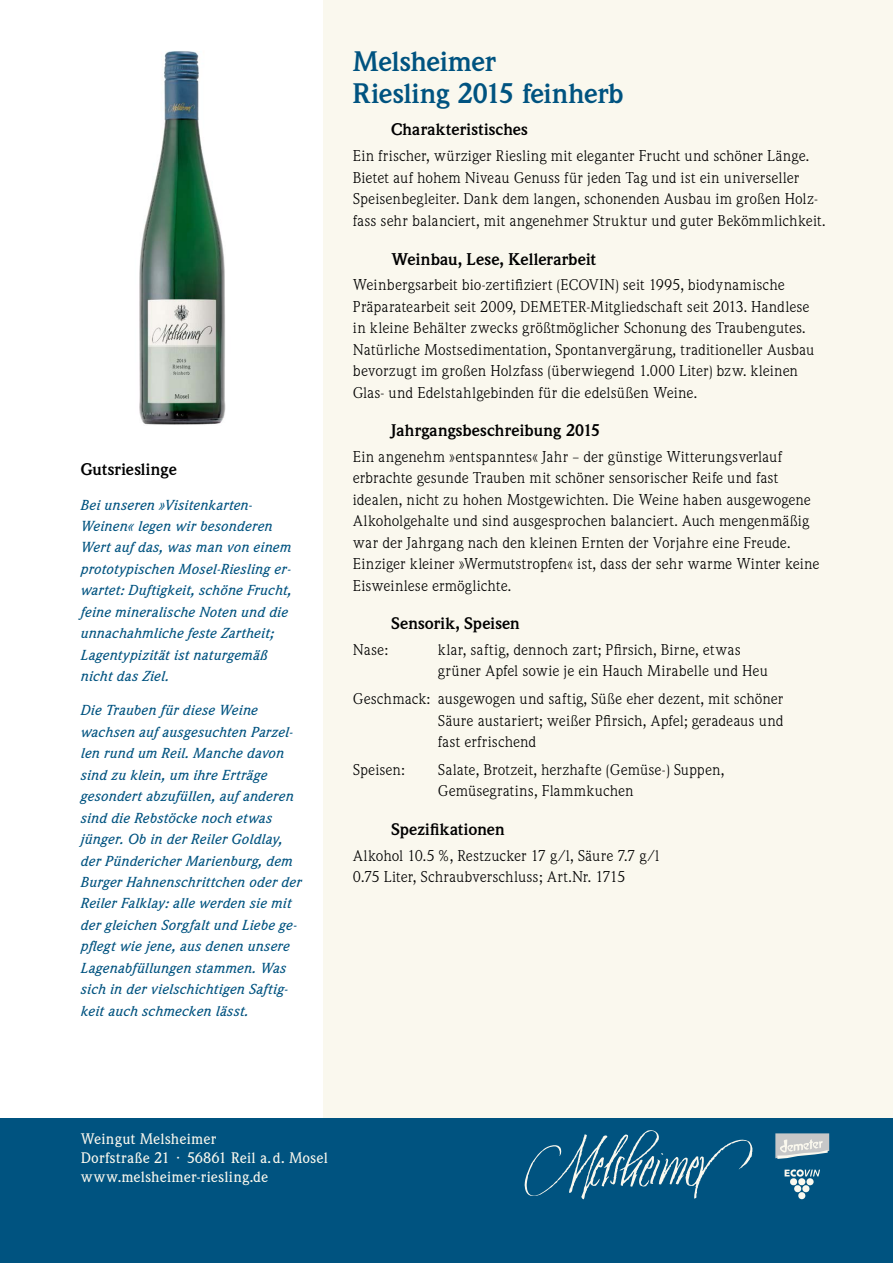
<style>
.page{position:relative;width:893px;height:1263px;background:#fff}
.page>*{position:absolute;margin:0;border:0;box-sizing:border-box;transform-origin:0 0}
.t1{font:700 27px/32.4px "Weidemann ITCSB";letter-spacing:-.005em;color:#005380}
.t2{font:700 16.35px "Weidemann ITCSB";letter-spacing:.005em;color:#000}
.t3{font:700 16.2px "Weidemann ITCSB";letter-spacing:.005em;color:#000}
.t4{font:14.7px/21.5px "Weidemann ITCSB";color:#000}
.t5{font:500 14.7px/18.8px "Weidemann ITCSB";letter-spacing:.01em;color:#faf8ee}
.t6{font:13.8px/21.5px "Weidemann ITCSB Med Ita";letter-spacing:.01em;color:#005380}
.s1{font-size:14.4px}
</style>
<div class="page">
<div style="left:323px;top:0;width:570px;height:1263px;background:#faf8ee"></div>
<div style="left:0;top:1118px;width:893px;height:145px;background:#005380"></div>
<svg style="left:524px;top:1130px;width:229px;height:69px"></svg>
<svg style="left:784px;top:1169px;width:36px;height:17px"></svg>
<div style="left:794px;top:1185px;width:7px;height:7px;background:#faf8ee;border-radius:3px"></div>
<div style="left:802px;top:1185px;width:7px;height:7px;background:#faf8ee;border-radius:3px"></div>
<svg style="left:798px;top:1192px;width:7px;height:7px"></svg>
<svg style="left:775px;top:1133px;width:54px;height:26px"></svg>
<img style="left:139px;top:51px;width:87px;height:374px">
<p class="t3" style="left:81px;top:460px;width:98px">Gutsrieslinge</p>
<p class="t6" style="left:81px;top:495px;width:213px">Bei unseren »Visitenkarten-<br>Weinen« legen wir besonderen<br>Wert auf das, was man von einem prototypischen Mosel-Riesling er&shy;wartet: Duftigkeit, schöne Frucht, feine mineralische Noten und die unnachahmliche feste Zartheit;<br>Lagentypizität ist naturgemäß nicht das Ziel.</p>
<p class="t6" style="left:81px;top:700px;width:223px">Die Trauben für diese Weine wachsen auf ausgesuchten Parzel&shy;len rund um Reil. Manche davon sind zu klein, um ihre Erträge gesondert abzufüllen, auf anderen sind die Rebstöcke noch etwas jünger. Ob in der Reiler Goldlay, der Pündericher Marienburg, dem<br>Burger Hahnenschrittchen oder der<br>Reiler Falklay: alle werden sie mit der gleichen Sorgfalt und Liebe ge&shy;pflegt wie jene, aus denen unsere<br>Lagenabfüllungen stammen. Was sich in der vielschichtigen Saftig&shy;keit auch schmecken lässt.</p>
<h1 class="t1" style="left:353px;top:46px;width:272px">Melsheimer<br>Riesling 2015 feinherb</h1>
<p class="t3" style="left:391px;top:120px;width:138px">Charakteristisches</p>
<p class="t4" style="left:353px;top:146px;width:474px">Ein frischer, würziger Riesling mit eleganter Frucht und schöner Länge.<br>Bietet auf hohem Niveau Genuss für jeden Tag und ist ein universeller Speisenbegleiter. Dank dem langen, schonenden Ausbau im großen Holz&shy;fass sehr balanciert, mit angenehmer Struktur und guter Bekömmlichkeit.</p>
<p class="t2" style="left:392px;top:249px;width:206px">Weinbau, Lese, Kellerarbeit</p>
<p class="t4" style="left:353px;top:275px;width:463px">Weinbergsarbeit bio-zertifiziert (<span class="s1">ECOVIN</span>) seit 1995, biodynamische Präparatearbeit seit 2009, <span class="s1">DEMETER</span>-Mitgliedschaft seit 2013. Handlese in kleine Behälter zwecks größtmöglicher Schonung des Traubengutes.<br>Natürliche Mostsedimentation, Spontanvergärung, traditioneller Ausbau bevorzugt im großen Holzfass (überwiegend 1.000 Liter) bzw. kleinen Glas- und Edelstahlgebinden für die edelsüßen Weine.</p>
<p class="t3" style="left:391px;top:421px;width:211px">Jahrgangsbeschreibung 2015</p>
<p class="t4" style="left:353px;top:446px;width:468px">Ein angenehm »entspanntes« Jahr – der günstige Witterungsverlauf erbrachte gesunde Trauben mit schöner sensorischer Reife und fast idealen, nicht zu hohen Mostgewichten. Die Weine haben ausgewogene Alkoholgehalte und sind ausgesprochen balanciert. Auch mengenmäßig war der Jahrgang nach den kleinen Ernten der Vorjahre eine Freude.<br>Einziger kleiner »Wermutstropfen« ist, dass der sehr warme Winter keine Eisweinlese ermöglichte.</p>
<p class="t3" style="left:391px;top:614px;width:130px">Sensorik, Speisen</p>
<p class="t4" style="left:353px;top:640px;width:37px">Nase:</p>
<p class="t4" style="left:438px;top:640px;width:331px">klar, saftig, dennoch zart; Pfirsich, Birne, etwas grüner Apfel sowie je ein Hauch Mirabelle und Heu</p>
<p class="t4" style="left:438px;top:689px;width:347px;text-align:justify;text-indent:-85px">Geschmack: ausgewogen und saftig, Süße eher dezent, mit schöner Säure austariert; weißer Pfirsich, Apfel; geradeaus und fast erfrischend</p>
<p class="t4" style="left:353px;top:760px;width:53px">Speisen:</p>
<p class="t4" style="left:438px;top:760px;width:288px">Salate, Brotzeit, herzhafte (Gemüse-) Suppen,<br>Gemüsegratins, Flammkuchen</p>
<p class="t3" style="left:391px;top:819px;width:115px">Spezifikationen</p>
<p class="t4" style="left:353px;top:845px;width:308px">Alkohol 10.5 %, Restzucker 17 g/l, Säure 7.7 g/l<br>0.75 Liter, Schraubverschluss; Art.Nr. 1715</p>
<p class="t5" style="left:81px;top:1130px;width:249px">Weingut Melsheimer<br>Dorfstraße 21 · 56861 Reil a.d. Mosel www.melsheimer-riesling.de</p>
</div>
